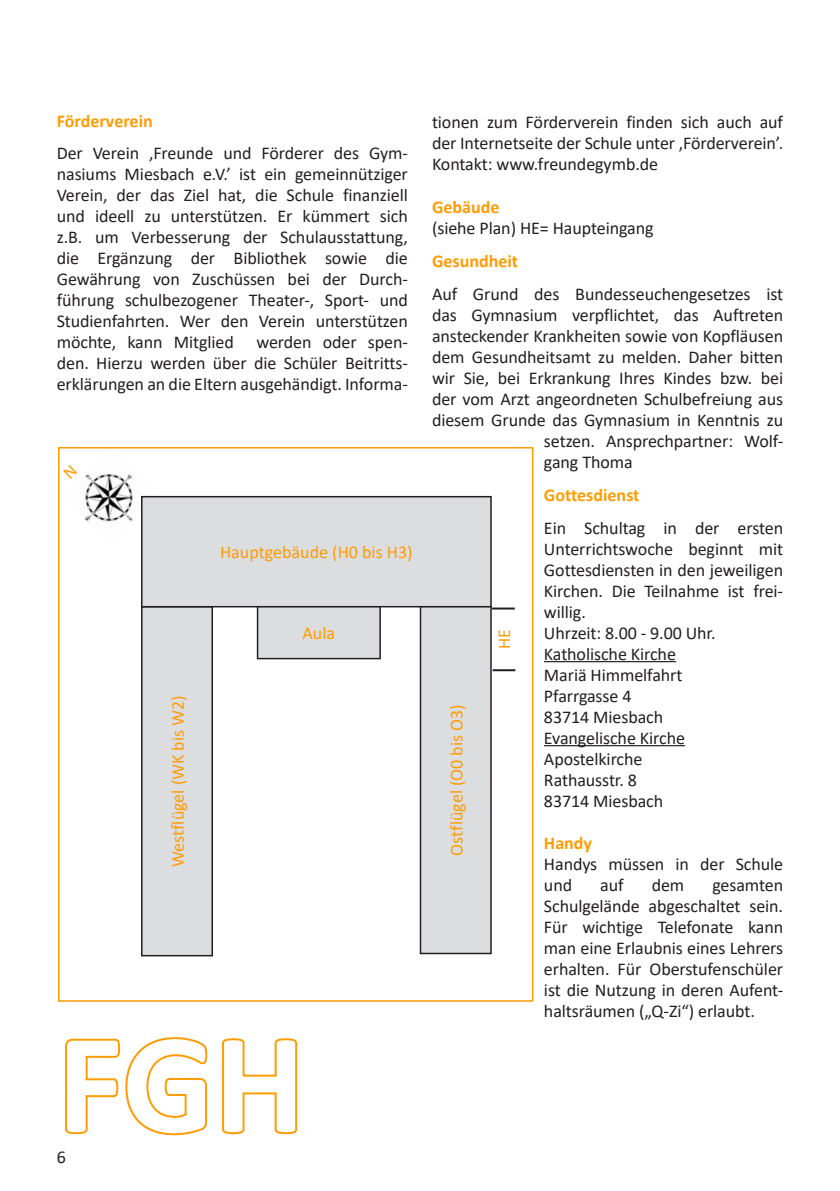
<style>
.page{position:relative;width:840px;height:1191px;background:#fff}
.page>*{position:absolute;margin:0;border:0;box-sizing:border-box;transform-origin:0 0}
.t1{font:700 144px "Calibri";color:#fff}
.Absatzformat_1{font:18px/21px "Calibri";letter-spacing:-.005em;color:#231f20;text-align:justify}
.Überschrift{font:18px/21.6px "Calibri";letter-spacing:-.005em;color:#231f20}
.t2{font:18px "Calibri";color:#ff9c04}
.Überschrift-2{font:700 18px "Calibri";color:#ff9c04}
.s1{font-weight:700;color:#ff9c04}
</style>
<div class="page">
<hr style="left:543px;top:661px;width:132px;height:1px;background:#231f20">
<hr style="left:543px;top:745px;width:141px;height:1px;background:#231f20">
<svg style="left:65px;top:1037px;width:143px;height:99px"></svg>
<svg style="left:222px;top:1038px;width:76px;height:97px"></svg>
<div style="left:58px;top:447px;width:475px;height:554px;border:2px solid #ff9c04"></div>
<div style="left:257px;top:606px;width:123px;height:52px;background:#dcdddf"></div>
<div style="left:257px;top:605px;width:123px;height:54px;border:2px solid #231f20"></div>
<div style="left:142px;top:606px;width:70px;height:349px;background:#dcdddf"></div>
<div style="left:141px;top:606px;width:72px;height:350px;border:2px solid #231f20"></div>
<div style="left:420px;top:606px;width:70px;height:347px;background:#dcdddf"></div>
<div style="left:419px;top:605px;width:72px;height:349px;border:2px solid #231f20"></div>
<img style="left:62px;top:449px;width:95px;height:73px">
<div style="left:142px;top:496px;width:348px;height:110px;background:#dcdddf"></div>
<div style="left:141px;top:496px;width:350px;height:111px;border:2px solid #231f20"></div>
<hr style="left:492px;top:607px;width:22px;height:2px;background:#231f20">
<hr style="left:492px;top:669px;width:23px;height:2px;background:#231f20">
<svg style="left:63px;top:465px;width:14px;height:14px"></svg>
<p class="Überschrift-2" style="left:57px;top:108px;width:97px">Förderverein</p>
<p class="Absatzformat_1" style="left:57px;top:142px;width:352px">Der Verein ‚Freunde und Förderer des Gym&shy;nasiums Miesbach e.V.’ ist ein gemeinnütziger Verein, der das Ziel hat, die Schule finanziell und ideell zu unterstützen. Er kümmert sich z.B. um Verbesserung der Schulausstattung, die Ergänzung der Bibliothek sowie die Gewährung von Zuschüssen bei der Durch&shy;führung schulbezogener Theater-, Sport- und Studienfahrten. Wer den Verein unterstützen möchte, kann Mitglied werden oder spen&shy;den. Hierzu werden über die Schüler Beitritts&shy;erklärungen an die Eltern ausgehändigt. Informa-</p>
<p class="Absatzformat_1" style="left:432px;top:111px;width:352px">tionen zum Förderverein finden sich auch auf der Internetseite der Schule unter ‚Förderverein’.<br>Kontakt: www.freundegymb.de</p>
<p class="Überschrift" style="left:432px;top:195px;width:223px"><span class="s1">Gebäude<br></span>(siehe Plan) HE= Haupteingang</p>
<p class="Überschrift-2" style="left:432px;top:248px;width:88px">Gesundheit</p>
<p class="Überschrift" style="left:432px;top:282px;width:352px">Auf Grund des Bundesseuchengesetzes ist</p>
<p class="Überschrift" style="left:432px;top:303px;width:352px">das Gymnasium verpflichtet, das Auftreten</p>
<p class="Überschrift" style="left:432px;top:324px;width:352px">ansteckender Krankheiten sowie von Kopfläusen</p>
<p class="Überschrift" style="left:432px;top:345px;width:352px">dem Gesundheitsamt zu melden. Daher bitten</p>
<p class="Überschrift" style="left:432px;top:366px;width:352px">wir Sie, bei Erkrankung Ihres Kindes bzw. bei</p>
<p class="Überschrift" style="left:432px;top:387px;width:352px">der vom Arzt angeordneten Schulbefreiung aus</p>
<p class="Überschrift" style="left:432px;top:408px;width:352px">diesem Grunde das Gymnasium in Kenntnis zu</p>
<p class="Überschrift" style="left:543px;top:429px;width:240px">setzen. Ansprechpartner: Wolf-</p>
<p class="Überschrift" style="left:543px;top:451px;width:90px">gang Thoma</p>
<p class="Überschrift-2" style="left:543px;top:482px;width:97px">Gottesdienst</p>
<p class="Absatzformat_1" style="left:543px;top:516px;width:240px">Ein Schultag in der ersten Unterrichtswoche beginnt mit Gottesdiensten in den jeweiligen Kirchen. Die Teilnahme ist frei&shy;willig.</p>
<p class="Absatzformat_1" style="left:543px;top:621px;width:173px;text-align:left">Uhrzeit: 8.00 - 9.00 Uhr.<br>Katholische Kirche<br>Mariä Himmelfahrt<br>Pfarrgasse 4<br>83714 Miesbach<br>Evangelische Kirche<br>Apostelkirche<br>Rathausstr. 8<br>83714 Miesbach</p>
<p class="Überschrift-2" style="left:543px;top:830px;width:50px">Handy</p>
<p class="Absatzformat_1" style="left:543px;top:853px;width:240px">Handys müssen in der Schule und</p>
<p class="t2" style="left:220px;top:540px;width:194px">Hauptgebäude (H0 bis H3)</p>
<p class="t2" style="left:302px;top:621px;width:34px">Aula</p>
<p class="t2" style="left:491px;top:649px;width:21px;rotate:-90deg">HE</p>
<p class="t2" style="left:165px;top:867px;width:173px;rotate:-90deg">Westflügel (WK bis W2)</p>
<p class="t2" style="left:444px;top:855px;width:153px;rotate:-90deg">Ostflügel (O0 bis O3)</p>
<p class="Absatzformat_1" style="left:600px;top:874px;width:25px">auf</p>
<p class="Absatzformat_1" style="left:651px;top:874px;width:34px">dem</p>
<p class="Absatzformat_1" style="left:543px;top:874px;width:240px;text-indent:168px">gesamten Schulgelände abgeschaltet sein.<br>Für wichtige Telefonate kann man eine Erlaubnis eines Lehrers erhalten. Für Oberstufenschüler ist die Nutzung in deren Aufent&shy;haltsräumen („Q-Zi“) erlaubt.</p>
<p class="t1" style="left:57px;top:982px;width:249px">FGH</p>
<p class="Absatzformat_1" style="left:57px;top:1146px;width:11px">6</p>
</div>
